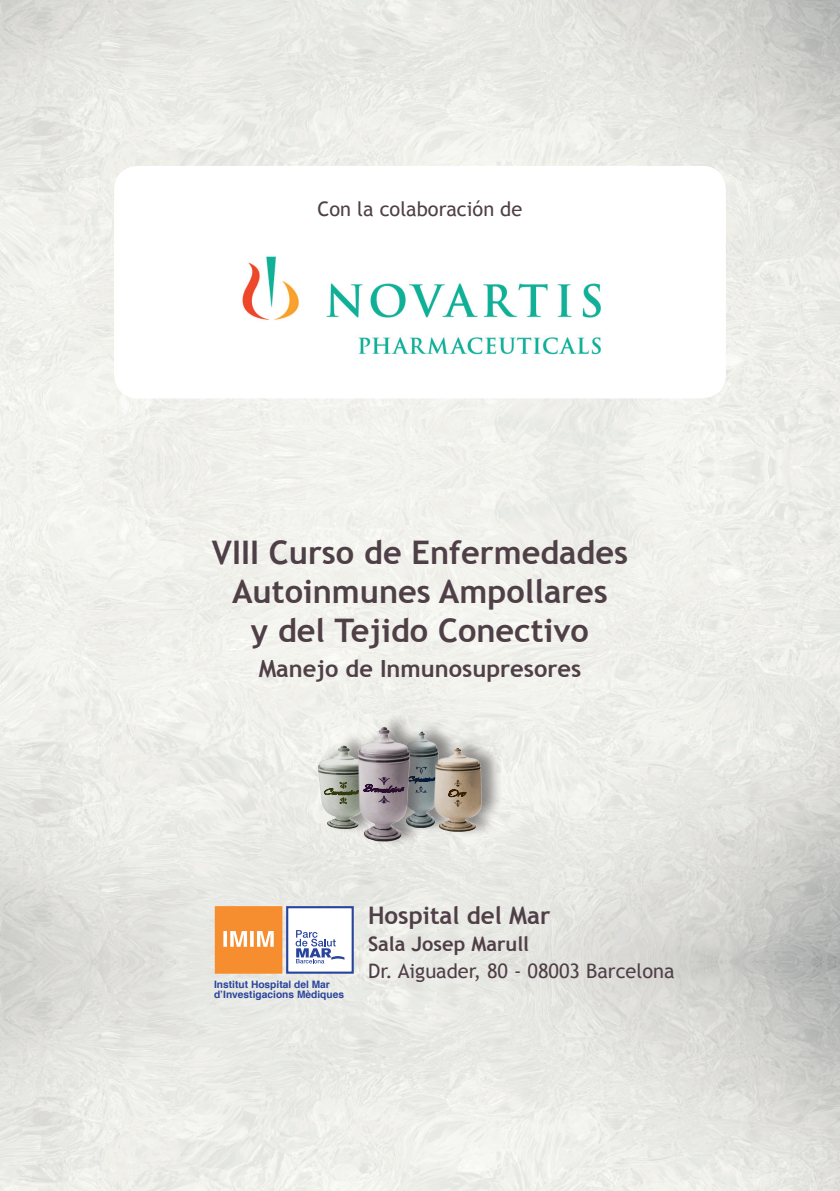
<style>
.page{position:relative;width:840px;height:1191px;background:#fff}
.page>*{position:absolute;margin:0;border:0;box-sizing:border-box;transform-origin:0 0}
.t1{font:700 32.4px/39px "Trebuchet MS";color:#4f3f47;text-align:center}
.t2{font:700 24.2px "Trebuchet MS";color:#4f3f47}
.t3{font:700 23.6px "Trebuchet MS";color:#4f3f47}
.t4{font:20px "Trebuchet MS";color:#4f3f47}
.t5{font:700 20px "Trebuchet MS";color:#4f3f47}
.t6{font:700 10.2px/10.2px "Helvetica";color:#29449c}
</style>
<div class="page">
<img style="left:0;top:0;width:839px;height:466px">
<div style="left:114px;top:166px;width:611px;height:232px;background:#fff;border-radius:24px"></div>
<img style="left:0;top:466px;width:839px;height:725px">
<img style="left:312px;top:714px;width:47px;height:118px">
<div style="left:404px;top:718px;width:56px;height:116px;background:#f1f0eb"></div>
<img style="left:431px;top:717px;width:12px;height:115px">
<div style="left:435px;top:733px;width:68px;height:105px;background:#231f20;opacity:.5"></div>
<img style="left:433px;top:737px;width:56px;height:97px">
<div style="left:359px;top:712px;width:72px;height:136px;background:#231f20;opacity:.5"></div>
<img style="left:350px;top:718px;width:70px;height:131px">
<svg style="left:324px;top:766px;width:111px;height:38px;background:#8a8889"></svg>
<svg style="left:448px;top:779px;width:18px;height:28px"></svg>
<div style="left:286px;top:906px;width:67px;height:67px;background:#fff;border:2px solid #29449c"></div>
<svg style="left:295px;top:930px;width:49px;height:33px"></svg>
<div style="left:215px;top:906px;width:67px;height:67px;background:#f68e30"></div>
<svg style="left:223px;top:931px;width:50px;height:15px"></svg>
<img style="left:242px;top:256px;width:359px;height:99px">
<p class="t4" style="left:317px;top:197px;width:206px">Con la colaboración de</p>
<p class="t1" style="left:212px;top:533px;width:417px">VIII Curso de Enfermedades<br>Autoinmunes Ampollares<br>y del Tejido Conectivo</p>
<p class="t3" style="left:258px;top:653px;width:324px">Manejo de Inmunosupresores</p>
<p class="t6" style="left:214px;top:979px;width:131px">Institut Hospital del Mar d’Investigacions Mèdiques</p>
<p class="t2" style="left:368px;top:900px;width:184px">Hospital del Mar</p>
<p class="t5" style="left:368px;top:931px;width:162px">Sala Josep Marull</p>
<p class="t4" style="left:368px;top:959px;width:308px">Dr. Aiguader, 80 - 08003 Barcelona</p>
</div>
